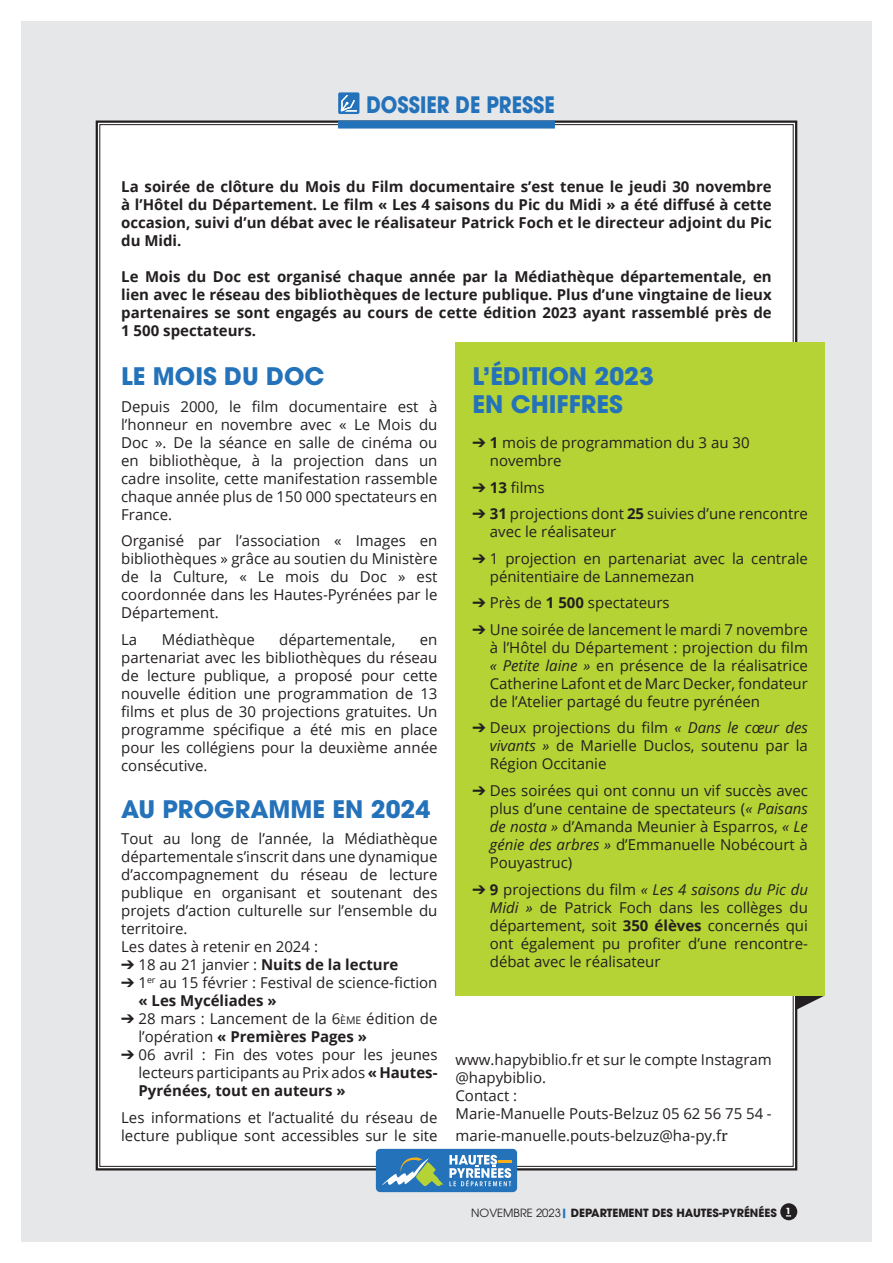
<style>
.page{position:relative;width:893px;height:1263px;background:#fff}
.page>*{position:absolute;margin:0;border:0;box-sizing:border-box;transform-origin:0 0}
.t1{font:700 24px/28.8px "ITC Avant Garde Pro";color:#2472ba}
.t2{font:700 22.5px "ITC Avant Garde Pro";color:#2472ba;scale:.87 1}
.t3{font:15px/18px "Open Sans";color:#231f20;text-align:justify}
.t4{font:700 15px/18px "Open Sans";color:#231f20;text-align:justify}
.t5{font:700 11.25px "ITC Avant Garde Pro";color:#231f20}
.s1{font-weight:700}
.s2{font-style:italic}
.s3{font-weight:400}
.s4{font-size:10.5px}
.s5{font-family:"Minion Pro";font-size:18px}
.s6{color:#2472ba}
</style>
<div class="page">
<div style="left:21px;top:21px;width:851px;height:1221px;background:#e6e7e9"></div>
<div style="left:95px;top:120px;width:703px;height:1051px;background:#fff"></div>
<div style="left:338px;top:120px;width:217px;height:9px;background:#2472ba"></div>
<div style="left:338px;top:92px;width:21px;height:22px;border:2px solid #2472ba"></div>
<svg style="left:341px;top:95px;width:16px;height:17px"></svg>
<div style="left:780px;top:1203px;width:17px;height:17px;background:#231f20;border-radius:50%"></div>
<div style="left:376px;top:1149px;width:141px;height:43px;background:#2472ba;border-radius:4px"></div>
<svg style="left:449px;top:1155px;width:62px;height:31px"></svg>
<svg style="left:382px;top:1157px;width:61px;height:29px"></svg>
<svg style="left:795px;top:995px;width:30px;height:15px"></svg>
<div style="left:455px;top:342px;width:370px;height:653px;background:#b5d334"></div>
<h2 class="t2" style="left:366px;top:89px;width:218px">DOSSIER DE PRESSE</h2>
<p class="t4" style="left:121px;top:177px;width:652px">La soirée de clôture du Mois du Film documentaire s’est tenue le jeudi 30 novembre à l’Hôtel du Département. Le film « Les 4 saisons du Pic du Midi » a été diffusé à cette occasion, suivi d’un débat avec le réalisateur Patrick Foch et le directeur adjoint du Pic du Midi.</p>
<p class="t4" style="left:121px;top:267px;width:652px">Le Mois du Doc est organisé chaque année par la Médiathèque départementale, en lien avec le réseau des bibliothèques de lecture publique. Plus d’une vingtaine de lieux partenaires se sont engagés au cours de cette édition 2023 ayant rassemblé près de 1 500 spectateurs.</p>
<h1 class="t1" style="left:121px;top:362px;width:205px">LE MOIS DU DOC</h1>
<p class="t3" style="left:121px;top:397px;width:318px">Depuis 2000, le film documentaire est à l’honneur en novembre avec « Le Mois du Doc ». De la séance en salle de cinéma ou en bibliothèque, à la projection dans un cadre insolite, cette manifestation rassemble chaque année plus de 150 000 spectateurs en France.</p>
<p class="t3" style="left:121px;top:531px;width:318px">Organisé par l’association « Images en bibliothèques » grâce au soutien du Ministère de la Culture, « Le mois du Doc » est coordonnée dans les Hautes-Pyrénées par le Département.</p>
<p class="t3" style="left:121px;top:630px;width:18px">La</p>
<p class="t3" style="left:162px;top:630px;width:95px">Médiathèque</p>
<p class="t3" style="left:279px;top:630px;width:118px">départementale,</p>
<h1 class="t1" style="left:472px;top:361px;width:183px">L’ÉDITION 2023<br>EN CHIFFRES</h1>
<p class="t3" style="left:490px;top:434px;width:261px;text-indent:-17px">➔ <span class="s1">1</span> mois de programmation du 3 au 30 novembre</p>
<p class="t3" style="left:472px;top:478px;width:74px">➔ <span class="s1">13</span> films</p>
<p class="t3" style="left:490px;top:505px;width:320px;text-indent:-17px">➔ <span class="s1">31</span> projections dont <span class="s1">25</span> suivies d’une rencontre avec le réalisateur</p>
<p class="t3" style="left:490px;top:549px;width:320px;text-indent:-17px">➔ 1 projection en partenariat avec la centrale pénitentiaire de Lannemezan</p>
<p class="t3" style="left:472px;top:594px;width:199px">➔ Près de <span class="s1">1 500</span> spectateurs</p>
<p class="t3" style="left:490px;top:620px;width:320px;text-indent:-17px">➔ Une soirée de lancement le mardi 7 novembre à l’Hôtel du Département : projection du film <span class="s2">« Petite laine »</span> en présence de la réalisatrice Catherine Lafont et de Marc Decker, fondateur de l’Atelier partagé du feutre pyrénéen</p>
<p class="t3" style="left:490px;top:719px;width:320px;text-indent:-17px">➔ Deux projections du film <span class="s2">« Dans le cœur des vivants »</span> de Marielle Duclos, soutenu par la Région Occitanie</p>
<p class="t3" style="left:490px;top:781px;width:320px;text-indent:-17px">➔ Des soirées qui ont connu un vif succès avec plus d’une centaine de spectateurs (<span class="s2">« Paisans de nosta »</span> d’Amanda Meunier à Esparros, <span class="s2">« Le génie des arbres »</span> d’Emmanuelle Nobécourt à Pouyastruc)</p>
<p class="t3" style="left:490px;top:880px;width:320px;text-indent:-17px">➔ <span class="s1">9</span> projections du film <span class="s2">« Les 4 saisons du Pic du Midi »</span> de Patrick Foch dans les collèges du département, soit <span class="s1">350 élèves</span> concernés qui ont également pu profiter d’une rencontre&shy;débat avec le réalisateur</p>
<p class="t3" style="left:121px;top:630px;width:318px;text-indent:299px">en partenariat avec les bibliothèques du réseau de lecture publique, a proposé pour cette nouvelle édition une programmation de 13 films et plus de 30 projections gratuites. Un programme spécifique a été mis en place pour les collégiens pour la deuxième année consécutive.</p>
<h1 class="t1" style="left:121px;top:794px;width:310px">AU PROGRAMME EN 2024</h1>
<p class="t3" style="left:121px;top:829px;width:318px;text-align:left">Tout au long de l’année, la Médiathèque départementale s’inscrit dans une dynamique d’accompagnement du réseau de lecture publique en organisant et soutenant des projets d’action culturelle sur l’ensemble du territoire.<br>Les dates à retenir en 2024 :</p>
<p class="t4" style="left:121px;top:955px;width:279px">➔ <span class="s3">18 au 21 janvier :</span> Nuits de la lecture</p>
<p class="t3" style="left:138px;top:973px;width:300px;text-indent:-17px">➔ 1<sup>er</sup> au 15 février : Festival de science-fiction <span class="s1">« Les Mycéliades »</span></p>
<p class="t3" style="left:138px;top:1009px;width:300px;text-indent:-17px">➔ 28 mars : Lancement de la 6<span class="s4">ème</span> édition de l’opération <span class="s1">« Premières Pages »</span></p>
<p class="t3" style="left:139px;top:1045px;width:300px;text-indent:-17px">➔ 06 avril : Fin des votes pour les jeunes lecteurs participants au Prix ados <span class="s1">« Hautes-Pyrénées, tout en auteurs »</span></p>
<p class="t3" style="left:121px;top:1108px;width:318px">Les informations et l’actualité du réseau de lecture publique sont accessibles sur le site</p>
<p class="t3" style="left:455px;top:1050px;width:318px;text-align:left">www.hapybiblio.fr et sur le compte Instagram @hapybiblio.<br>Contact :<br>Marie-Manuelle Pouts-Belzuz 05 62 56 75 54 -</p>
<p class="t3" style="left:455px;top:1126px;width:274px">marie-manuelle.pouts-belzuz@ha-py.f<span class="s5">r</span></p>
<p class="t5" style="left:471px;top:1205px;width:321px"><span class="s3">NOVEMBRE 2023</span><span class="s6">|</span> DEPARTEMENT DES HAUTES-PYRÉNÉES <sup>1</sup></p>
</div>
